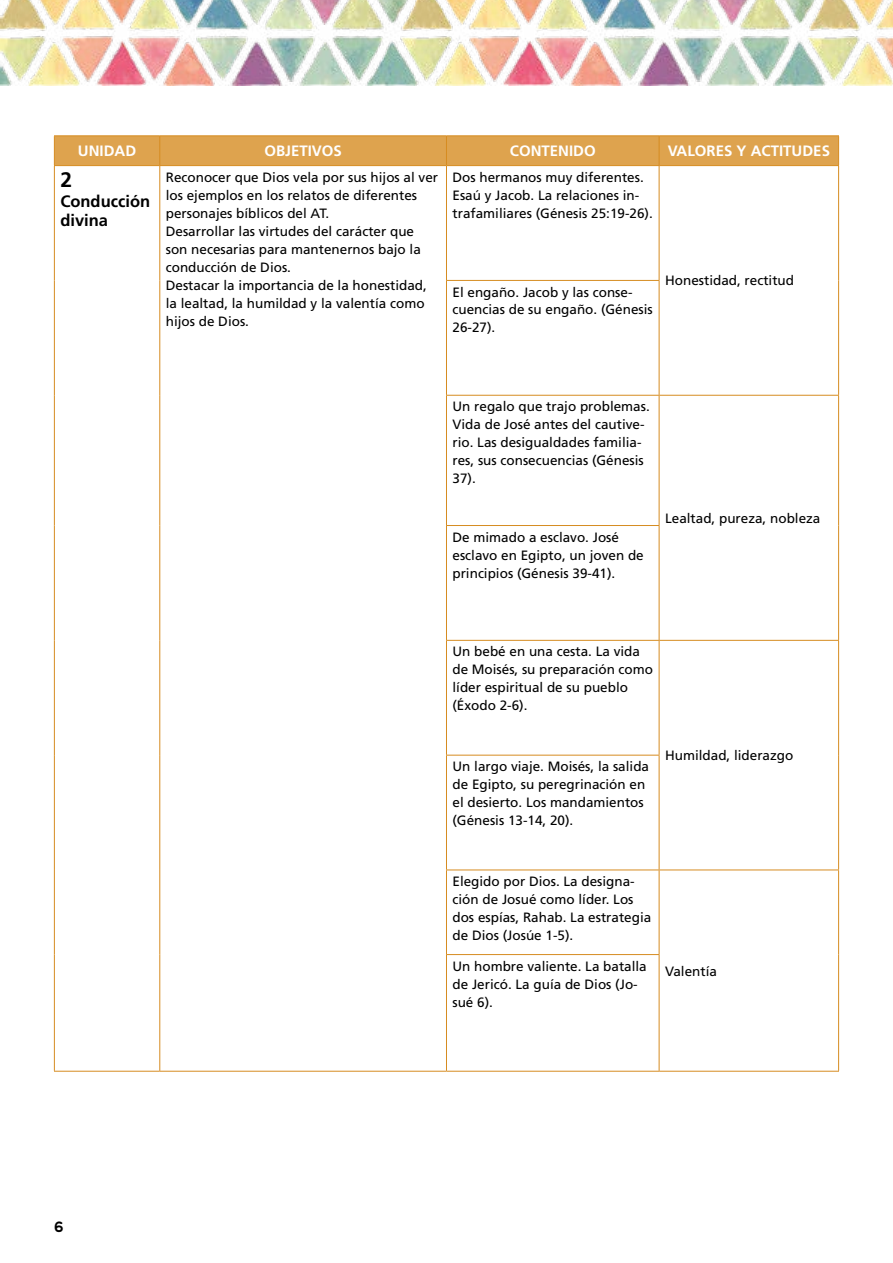
<style>
.page{position:relative;width:893px;height:1263px;background:#fff}
.page>*{position:absolute;margin:0;border:0;box-sizing:border-box;transform-origin:0 0}
.t1{font:700 21px "Frutiger LT Std";color:#000}
.t2{font:700 16.5px/19.5px "Frutiger LT Std";color:#000}
.t3{font:700 15px "Frutiger LT Std";color:#fff}
.t4{font:15px "Multicolore";color:#000}
.t5{font:13.5px/18px "Frutiger LT Std";color:#000}
</style>
<div class="page">
<img style="left:0;top:0;width:893px;height:85px">
<hr style="left:54px;top:135px;width:106px;height:1px;background:#d68c21">
<hr style="left:160px;top:135px;width:286px;height:1px;background:#d68c21">
<hr style="left:446px;top:135px;width:213px;height:1px;background:#d68c21">
<hr style="left:659px;top:135px;width:180px;height:1px;background:#d68c21">
<div style="left:54px;top:136px;width:785px;height:29px;background:#dea34e"></div>
<hr style="left:54px;top:1071px;width:106px;height:1px;background:#d68c21">
<hr style="left:160px;top:1071px;width:286px;height:1px;background:#d68c21">
<hr style="left:446px;top:1071px;width:213px;height:1px;background:#d68c21">
<hr style="left:659px;top:1071px;width:180px;height:1px;background:#d68c21">
<hr style="left:54px;top:165px;width:106px;height:1px;background:#d68c21">
<hr style="left:160px;top:165px;width:286px;height:1px;background:#d68c21">
<hr style="left:446px;top:165px;width:213px;height:1px;background:#d68c21">
<hr style="left:659px;top:165px;width:180px;height:1px;background:#d68c21">
<hr style="left:54px;top:166px;width:1px;height:114px;background:#d68c21">
<hr style="left:54px;top:280px;width:1px;height:115px;background:#d68c21">
<hr style="left:54px;top:395px;width:1px;height:130px;background:#d68c21">
<hr style="left:54px;top:525px;width:1px;height:115px;background:#d68c21">
<hr style="left:54px;top:640px;width:1px;height:115px;background:#d68c21">
<hr style="left:54px;top:755px;width:1px;height:115px;background:#d68c21">
<hr style="left:54px;top:870px;width:1px;height:84px;background:#d68c21">
<hr style="left:54px;top:954px;width:1px;height:117px;background:#d68c21">
<hr style="left:159px;top:166px;width:1px;height:114px;background:#d68c21">
<hr style="left:159px;top:280px;width:1px;height:115px;background:#d68c21">
<hr style="left:159px;top:395px;width:1px;height:130px;background:#d68c21">
<hr style="left:159px;top:525px;width:1px;height:115px;background:#d68c21">
<hr style="left:159px;top:640px;width:1px;height:115px;background:#d68c21">
<hr style="left:159px;top:755px;width:1px;height:115px;background:#d68c21">
<hr style="left:159px;top:870px;width:1px;height:84px;background:#d68c21">
<hr style="left:159px;top:954px;width:1px;height:117px;background:#d68c21">
<hr style="left:446px;top:166px;width:1px;height:114px;background:#d68c21">
<hr style="left:659px;top:166px;width:1px;height:114px;background:#d68c21">
<hr style="left:838px;top:166px;width:1px;height:114px;background:#d68c21">
<hr style="left:838px;top:280px;width:1px;height:115px;background:#d68c21">
<hr style="left:446px;top:280px;width:213px;height:1px;background:#d68c21">
<hr style="left:446px;top:281px;width:1px;height:114px;background:#d68c21">
<hr style="left:659px;top:281px;width:1px;height:114px;background:#d68c21">
<hr style="left:446px;top:395px;width:213px;height:1px;background:#d68c21">
<hr style="left:446px;top:396px;width:1px;height:129px;background:#d68c21">
<hr style="left:659px;top:395px;width:180px;height:1px;background:#d68c21">
<hr style="left:659px;top:396px;width:1px;height:129px;background:#d68c21">
<hr style="left:838px;top:396px;width:1px;height:129px;background:#d68c21">
<hr style="left:838px;top:525px;width:1px;height:115px;background:#d68c21">
<hr style="left:446px;top:525px;width:213px;height:1px;background:#d68c21">
<hr style="left:446px;top:526px;width:1px;height:114px;background:#d68c21">
<hr style="left:659px;top:526px;width:1px;height:114px;background:#d68c21">
<hr style="left:446px;top:640px;width:213px;height:1px;background:#d68c21">
<hr style="left:446px;top:641px;width:1px;height:114px;background:#d68c21">
<hr style="left:659px;top:640px;width:180px;height:1px;background:#d68c21">
<hr style="left:659px;top:641px;width:1px;height:114px;background:#d68c21">
<hr style="left:838px;top:641px;width:1px;height:114px;background:#d68c21">
<hr style="left:838px;top:755px;width:1px;height:114px;background:#d68c21">
<hr style="left:446px;top:755px;width:213px;height:1px;background:#d68c21">
<hr style="left:446px;top:755px;width:1px;height:114px;background:#d68c21">
<hr style="left:659px;top:755px;width:1px;height:114px;background:#d68c21">
<hr style="left:446px;top:869px;width:213px;height:1px;background:#d68c21">
<hr style="left:446px;top:870px;width:1px;height:84px;background:#d68c21">
<hr style="left:659px;top:869px;width:180px;height:1px;background:#d68c21">
<hr style="left:659px;top:870px;width:1px;height:84px;background:#d68c21">
<hr style="left:838px;top:870px;width:1px;height:84px;background:#d68c21">
<hr style="left:838px;top:954px;width:1px;height:117px;background:#d68c21">
<hr style="left:446px;top:954px;width:213px;height:1px;background:#d68c21">
<hr style="left:446px;top:955px;width:1px;height:116px;background:#d68c21">
<hr style="left:659px;top:955px;width:1px;height:116px;background:#d68c21">
<p class="t3" style="left:78px;top:142px;width:60px">UNIDAD</p>
<p class="t3" style="left:264px;top:142px;width:79px">OBJETIVOS</p>
<p class="t3" style="left:510px;top:142px;width:87px">CONTENIDO</p>
<p class="t3" style="left:668px;top:142px;width:164px">VALORES Y ACTITUDES</p>
<h1 class="t1" style="left:60px;top:168px;width:13px">2</h1>
<p class="t2" style="left:60px;top:191px;width:91px">Conducción divina</p>
<p class="t5" style="left:166px;top:168px;width:274px">Reconocer que Dios vela por sus hijos al ver los ejemplos en los relatos de diferentes personajes bíblicos del AT.<br>Desarrollar las virtudes del carácter que son necesarias para mantenernos bajo la conducción de Dios.<br>Destacar la importancia de la honestidad, la lealtad, la humildad y la valentía como hijos de Dios.</p>
<p class="t5" style="left:452px;top:168px;width:202px">Dos hermanos muy diferentes.<br>Esaú y Jacob. La relaciones in&shy;trafamiliares (Génesis 25:19-26).</p>
<p class="t5" style="left:452px;top:283px;width:202px">El engaño. Jacob y las conse&shy;cuencias de su engaño. (Génesis<br>26-27).</p>
<p class="t5" style="left:665px;top:272px;width:131px">Honestidad, rectitud</p>
<p class="t5" style="left:452px;top:398px;width:199px">Un regalo que trajo problemas.<br>Vida de José antes del cautive&shy;rio. Las desigualdades familia&shy;res, sus consecuencias (Génesis<br>37).</p>
<p class="t5" style="left:452px;top:528px;width:193px">De mimado a esclavo. José esclavo en Egipto, un joven de principios (Génesis 39-41).</p>
<p class="t5" style="left:665px;top:509px;width:157px">Lealtad, pureza, nobleza</p>
<p class="t5" style="left:452px;top:643px;width:202px">Un bebé en una cesta. La vida de Moisés, su preparación como líder espiritual de su pueblo (Éxodo 2-6).</p>
<p class="t5" style="left:452px;top:757px;width:198px">Un largo viaje. Moisés, la salida de Egipto, su peregrinación en el desierto. Los mandamientos (Génesis 13-14, 20).</p>
<p class="t5" style="left:665px;top:746px;width:130px">Humildad, liderazgo</p>
<p class="t5" style="left:452px;top:872px;width:200px">Elegido por Dios. La designa&shy;ción de Josué como líder. Los dos espías, Rahab. La estrategia de Dios (Josúe 1-5).</p>
<p class="t5" style="left:452px;top:957px;width:196px">Un hombre valiente. La batalla de Jericó. La guía de Dios (Jo&shy;sué 6).</p>
<p class="t5" style="left:665px;top:962px;width:53px">Valentía</p>
<p class="t4" style="left:54px;top:1217px;width:11px">6</p>
</div>
